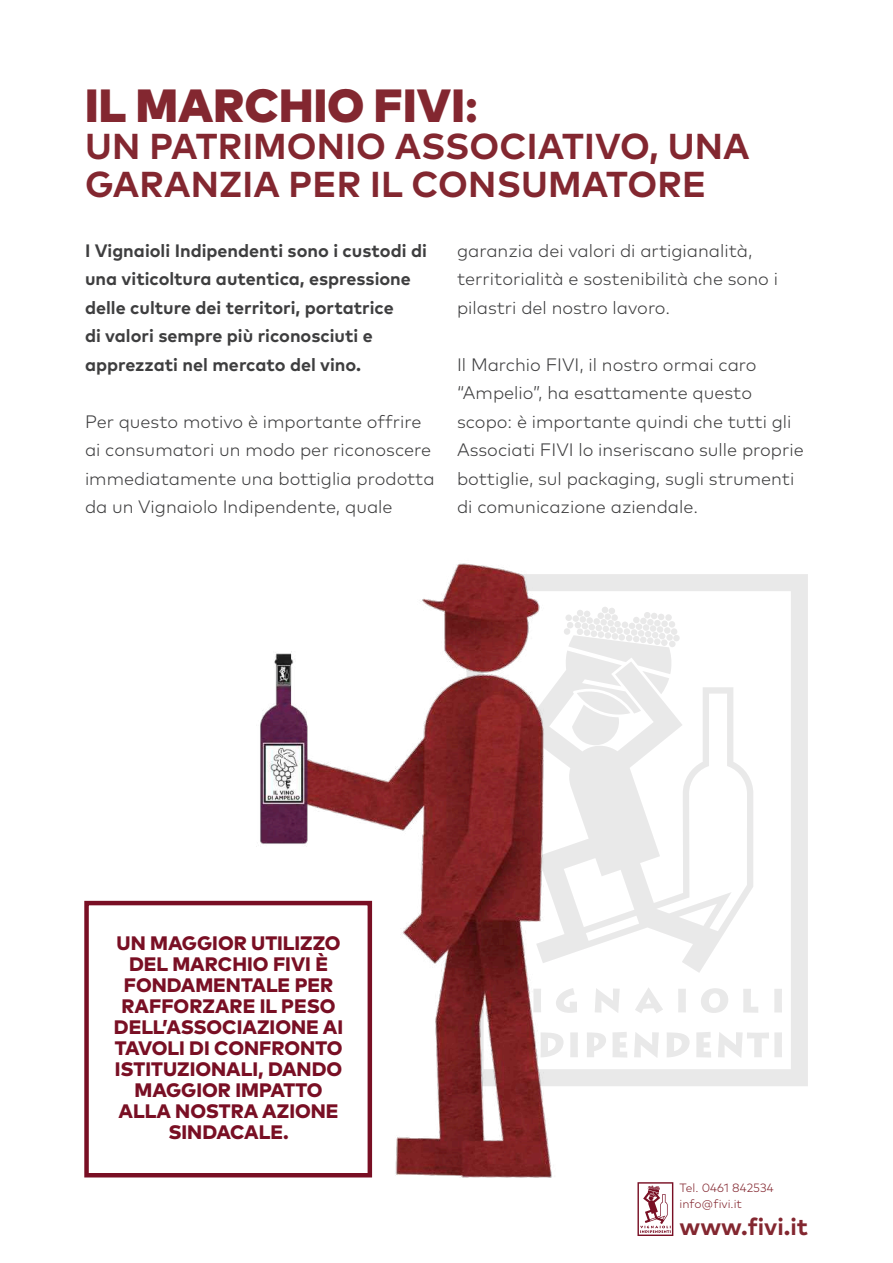
<style>
.page{position:relative;width:893px;height:1263px;background:#fff}
.page>*{position:absolute;margin:0;border:0;box-sizing:border-box;transform-origin:0 0}
.t1{font:900 46.5px "Mark OT";letter-spacing:.005em;color:#832730}
.t2{font:700 36px/37.5px "Mark OT";letter-spacing:.005em;color:#832730}
.t3{font:700 24px "Mark OT";color:#832730}
.t4{font:800 19.5px/21px "Mark OT";color:#790f24;text-align:center}
.t5{font:300 18px/28.5px "Mark OT";color:#3e3e3f}
.t6{font:700 18px/28.5px "Mark OT";color:#3e3e3f}
.t7{font:300 12px/16.5px "Mark OT";color:#832730}
.s1{font-weight:700}
</style>
<div class="page">
<svg style="left:637px;top:1182px;width:36px;height:54px"></svg>
<svg style="left:606px;top:574px;width:202px;height:512px"></svg>
<img style="left:84px;top:563px;width:522px;height:615px">
<div style="left:84px;top:901px;width:288px;height:276px;border:4px solid #790f24"></div>
<h1 class="t1" style="left:85px;top:75px;width:394px">IL MARCHIO FIVI<span class="s1">:</span></h1>
<h2 class="t2" style="left:85px;top:127px;width:666px">UN PATRIMONIO ASSOCIATIVO, UNA<br>GARANZIA PER IL CONSUMATORE</h2>
<p class="t6" style="left:85px;top:235px;width:343px">I Vignaioli Indipendenti sono i custodi di una viticoltura autentica, espressione delle culture dei territori, portatrice<br>di valori sempre più riconosciuti e apprezzati nel mercato del vino.</p>
<p class="t5" style="left:85px;top:407px;width:351px">Per questo motivo è importante offrire ai consumatori un modo per riconoscere immediatamente una bottiglia prodotta da un Vignaiolo Indipendente, quale</p>
<p class="t5" style="left:457px;top:236px;width:322px">garanzia dei valori di artigianalità, territorialità e sostenibilità che sono i pilastri del nostro lavoro.</p>
<p class="t5" style="left:457px;top:350px;width:348px">Il Marchio FIVI, il nostro ormai caro “Ampelio”, ha esattamente questo scopo: è importante quindi che tutti gli Associati FIVI lo inseriscano sulle proprie bottiglie, sul packaging, sugli strumenti di comunicazione aziendale.</p>
<p class="t4" style="left:114px;top:932px;width:231px">UN MAGGIOR UTILIZZO<br>DEL MARCHIO FIVI È<br>FONDAMENTALE PER<br>RAFFORZARE IL PESO<br>DELL’ASSOCIAZIONE AI<br>TAVOLI DI CONFRONTO<br>ISTITUZIONALI, DANDO<br>MAGGIOR IMPATTO<br>ALLA NOSTRA AZIONE<br>SINDACALE.</p>
<p class="t7" style="left:680px;top:1179px;width:96px">Tel. 0461 842534 info@fivi.it</p>
<h3 class="t3" style="left:680px;top:1211px;width:130px">www.fivi.it</h3>
</div>
